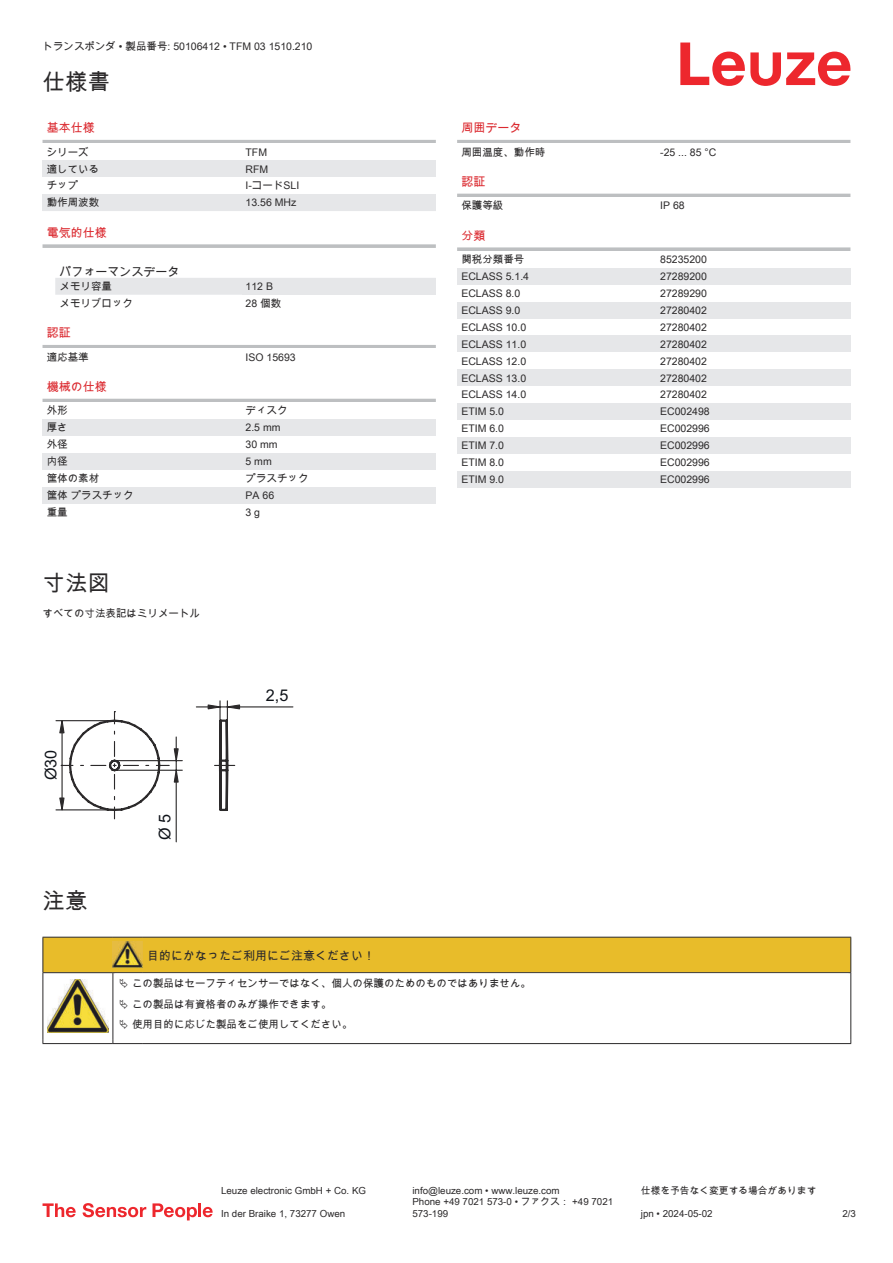
<style>
.page{position:relative;width:893px;height:1263px;background:#fff}
.page>*{position:absolute;margin:0;border:0;box-sizing:border-box;transform-origin:0 0}
.t1{font:22.5px "Arial Unicode MS";color:#2b292a}
.t2{font:16.2px "Arial";color:#0f1319}
.t3{font:12px "Arial Unicode MS";color:#2b292a}
.t4{font:12px "Arial Unicode MS";color:#db2a30}
.t5{font:10.5px/20.2px "Arial Unicode MS";color:#2b292a}
.t6{font:9.75px/11.7px "Arial Unicode MS";color:#2b292a}
</style>
<div class="page">
<svg style="left:680px;top:43px;width:170px;height:43px"></svg>
<div style="left:55px;top:278px;width:187px;height:17px;background:#e6e7e9"></div>
<hr style="left:43px;top:140px;width:393px;height:3px;background:#bdbfc1">
<div style="left:43px;top:160px;width:199px;height:17px;background:#e6e7e9"></div>
<div style="left:242px;top:160px;width:194px;height:17px;background:#e6e7e9"></div>
<div style="left:43px;top:194px;width:199px;height:17px;background:#e6e7e9"></div>
<div style="left:242px;top:194px;width:194px;height:17px;background:#e6e7e9"></div>
<svg style="left:43px;top:244px;width:393px;height:4px;background:#c3c5c7"></svg>
<div style="left:242px;top:278px;width:194px;height:17px;background:#e6e7e9"></div>
<hr style="left:43px;top:345px;width:393px;height:3px;background:#bdbfc1">
<hr style="left:43px;top:399px;width:393px;height:3px;background:#bdbfc1">
<div style="left:43px;top:419px;width:199px;height:17px;background:#e6e7e9"></div>
<div style="left:242px;top:419px;width:194px;height:17px;background:#e6e7e9"></div>
<div style="left:43px;top:453px;width:199px;height:17px;background:#e6e7e9"></div>
<div style="left:242px;top:453px;width:194px;height:17px;background:#e6e7e9"></div>
<div style="left:43px;top:487px;width:199px;height:17px;background:#e6e7e9"></div>
<div style="left:242px;top:487px;width:194px;height:17px;background:#e6e7e9"></div>
<hr style="left:457px;top:140px;width:393px;height:3px;background:#bdbfc1">
<hr style="left:457px;top:194px;width:393px;height:3px;background:#bdbfc1">
<svg style="left:457px;top:247px;width:393px;height:4px;background:#c4c6c7"></svg>
<div style="left:457px;top:268px;width:200px;height:17px;background:#e6e7e9"></div>
<div style="left:657px;top:268px;width:193px;height:17px;background:#e6e7e9"></div>
<div style="left:457px;top:302px;width:200px;height:17px;background:#e6e7e9"></div>
<div style="left:657px;top:302px;width:193px;height:17px;background:#e6e7e9"></div>
<div style="left:457px;top:335px;width:200px;height:17px;background:#e6e7e9"></div>
<div style="left:657px;top:335px;width:193px;height:17px;background:#e6e7e9"></div>
<div style="left:457px;top:369px;width:200px;height:17px;background:#e6e7e9"></div>
<div style="left:657px;top:369px;width:193px;height:17px;background:#e6e7e9"></div>
<div style="left:457px;top:403px;width:200px;height:17px;background:#e6e7e9"></div>
<div style="left:657px;top:403px;width:193px;height:17px;background:#e6e7e9"></div>
<div style="left:457px;top:437px;width:200px;height:17px;background:#e6e7e9"></div>
<div style="left:657px;top:437px;width:193px;height:17px;background:#e6e7e9"></div>
<div style="left:457px;top:471px;width:200px;height:17px;background:#e6e7e9"></div>
<div style="left:657px;top:471px;width:193px;height:17px;background:#e6e7e9"></div>
<svg style="left:43px;top:1203px;width:33px;height:14px"></svg>
<svg style="left:83px;top:1203px;width:63px;height:14px"></svg>
<svg style="left:153px;top:1203px;width:44px;height:17px"></svg>
<hr style="left:198px;top:1203px;width:3px;height:14px;background:#ed272d">
<svg style="left:203px;top:1207px;width:10px;height:10px"></svg>
<hr style="left:219px;top:701px;width:2px;height:64px;background:#2b292a">
<hr style="left:227px;top:701px;width:1px;height:64px;background:#2b292a">
<hr style="left:240px;top:706px;width:53px;height:1px;background:#2b292a">
<svg style="left:55px;top:704px;width:186px;height:138px"></svg>
<hr style="left:43px;top:1043px;width:70px;height:1px;background:#2b292a">
<hr style="left:113px;top:1043px;width:30px;height:1px;background:#2b292a">
<hr style="left:143px;top:1043px;width:708px;height:1px;background:#2b292a">
<svg style="left:43px;top:937px;width:808px;height:106px"></svg>
<p class="t5" style="left:43px;top:36px;width:271px">トランスポンダ • 製品番号: 50106412 • TFM 03 1510.210</p>
<h1 class="t1" style="left:43px;top:66px;width:69px">仕様書</h1>
<p class="t4" style="left:47px;top:119px;width:49px">基本仕様</p>
<p class="t5" style="left:47px;top:142px;width:43px">シリーズ</p>
<p class="t5" style="left:246px;top:142px;width:23px">TFM</p>
<p class="t5" style="left:47px;top:158px;width:54px">適している</p>
<p class="t5" style="left:246px;top:159px;width:24px">RFM</p>
<p class="t5" style="left:47px;top:175px;width:33px">チップ</p>
<p class="t5" style="left:246px;top:175px;width:55px">I-コードSLI</p>
<p class="t5" style="left:47px;top:192px;width:54px">動作周波数</p>
<p class="t5" style="left:246px;top:192px;width:52px">13.56 MHz</p>
<p class="t4" style="left:47px;top:224px;width:61px">電気的仕様</p>
<p class="t3" style="left:60px;top:263px;width:121px">パフォーマンスデータ</p>
<p class="t5" style="left:60px;top:276px;width:54px">メモリ容量</p>
<p class="t5" style="left:246px;top:276px;width:29px">112 B</p>
<p class="t5" style="left:60px;top:293px;width:75px">メモリブロック</p>
<p class="t5" style="left:246px;top:293px;width:37px">28 個数</p>
<p class="t4" style="left:47px;top:324px;width:25px">認証</p>
<p class="t5" style="left:47px;top:347px;width:43px">適応基準</p>
<p class="t5" style="left:246px;top:347px;width:52px">ISO 15693</p>
<p class="t4" style="left:47px;top:378px;width:61px">機械の仕様</p>
<p class="t5" style="left:47px;top:400px;width:22px">外形</p>
<p class="t5" style="left:246px;top:400px;width:43px">ディスク</p>
<p class="t5" style="left:47px;top:417px;width:22px">厚さ</p>
<p class="t5" style="left:246px;top:417px;width:37px">2.5 mm</p>
<p class="t5" style="left:47px;top:434px;width:22px">外径</p>
<p class="t5" style="left:246px;top:434px;width:34px">30 mm</p>
<p class="t5" style="left:47px;top:451px;width:22px">内径</p>
<p class="t5" style="left:246px;top:451px;width:28px">5 mm</p>
<p class="t5" style="left:47px;top:468px;width:54px">筐体の素材</p>
<p class="t5" style="left:246px;top:468px;width:64px">プラスチック</p>
<p class="t5" style="left:47px;top:485px;width:88px">筐体 プラスチック</p>
<p class="t5" style="left:246px;top:485px;width:30px">PA 66</p>
<p class="t5" style="left:47px;top:502px;width:22px">重量</p>
<p class="t5" style="left:246px;top:502px;width:16px">3 g</p>
<h1 class="t1" style="left:43px;top:567px;width:69px">寸法図</h1>
<p class="t5" style="left:43px;top:603px;width:159px">すべての寸法表記はミリメートル</p>
<h2 class="t2" style="left:44px;top:780px;width:32px;rotate:-90deg">Ø30</h2>
<h1 class="t1" style="left:43px;top:885px;width:46px">注意</h1>
<h2 class="t2" style="left:158px;top:840px;width:28px;rotate:-90deg">Ø 5</h2>
<h2 class="t2" style="left:266px;top:689px;width:24px">2,5</h2>
<p class="t4" style="left:461px;top:119px;width:61px">周囲データ</p>
<p class="t5" style="left:461px;top:142px;width:85px">周囲温度、動作時</p>
<p class="t5" style="left:660px;top:142px;width:58px">-25 ... 85 °C</p>
<p class="t4" style="left:461px;top:173px;width:25px">認証</p>
<p class="t5" style="left:461px;top:195px;width:43px">保護等級</p>
<p class="t5" style="left:660px;top:195px;width:26px">IP 68</p>
<p class="t4" style="left:461px;top:227px;width:25px">分類</p>
<p class="t5" style="left:461px;top:249px;width:64px">関税分類番号</p>
<p class="t5" style="left:660px;top:249px;width:48px">85235200</p>
<p class="t5" style="left:461px;top:266px;width:69px">ECLASS 5.1.4</p>
<p class="t5" style="left:660px;top:266px;width:48px">27289200</p>
<p class="t5" style="left:461px;top:283px;width:60px">ECLASS 8.0</p>
<p class="t5" style="left:660px;top:283px;width:48px">27289290</p>
<p class="t5" style="left:461px;top:300px;width:60px">ECLASS 9.0</p>
<p class="t5" style="left:660px;top:300px;width:48px">27280402</p>
<p class="t5" style="left:461px;top:317px;width:66px">ECLASS 10.0</p>
<p class="t5" style="left:660px;top:317px;width:48px">27280402</p>
<p class="t5" style="left:461px;top:334px;width:66px">ECLASS 11.0</p>
<p class="t5" style="left:660px;top:334px;width:48px">27280402</p>
<p class="t5" style="left:461px;top:351px;width:66px">ECLASS 12.0</p>
<p class="t5" style="left:660px;top:351px;width:48px">27280402</p>
<p class="t5" style="left:461px;top:367px;width:66px">ECLASS 13.0</p>
<p class="t5" style="left:660px;top:367px;width:48px">27280402</p>
<p class="t5" style="left:461px;top:384px;width:66px">ECLASS 14.0</p>
<p class="t5" style="left:660px;top:384px;width:48px">27280402</p>
<p class="t5" style="left:461px;top:401px;width:44px">ETIM 5.0</p>
<p class="t5" style="left:660px;top:401px;width:51px">EC002498</p>
<p class="t5" style="left:461px;top:418px;width:44px">ETIM 6.0</p>
<p class="t5" style="left:660px;top:418px;width:51px">EC002996</p>
<p class="t5" style="left:461px;top:435px;width:44px">ETIM 7.0</p>
<p class="t5" style="left:660px;top:435px;width:51px">EC002996</p>
<p class="t5" style="left:461px;top:452px;width:44px">ETIM 8.0</p>
<p class="t5" style="left:660px;top:452px;width:51px">EC002996</p>
<p class="t5" style="left:461px;top:469px;width:44px">ETIM 9.0</p>
<p class="t5" style="left:660px;top:469px;width:51px">EC002996</p>
<p class="t3" style="left:147px;top:947px;width:229px">目的にかなったご利用にご注意ください！</p>
<p class="t5" style="left:132px;top:973px;width:400px">この製品はセーフティセンサーではなく、個人の保護のためのものではありません。この製品は有資格者のみが操作できます。<br>使用目的に応じた製品をご使用してください。</p>
<p class="t6" style="left:221px;top:1184px;width:146px">Leuze electronic GmbH + Co. KG</p>
<p class="t6" style="left:412px;top:1184px;width:149px">info@leuze.com • www.leuze.com</p>
<p class="t6" style="left:641px;top:1184px;width:177px">仕様を予告なく変更する場合があります</p>
<p class="t6" style="left:221px;top:1207px;width:126px">In der Braike 1, 73277 Owen</p>
<p class="t6" style="left:412px;top:1196px;width:202px">Phone +49 7021 573-0 • ファクス： +49 7021<br>573-199</p>
<p class="t6" style="left:641px;top:1207px;width:73px">jpn • 2024-05-02</p>
<p class="t6" style="left:842px;top:1207px;width:15px">2/3</p>
</div>
